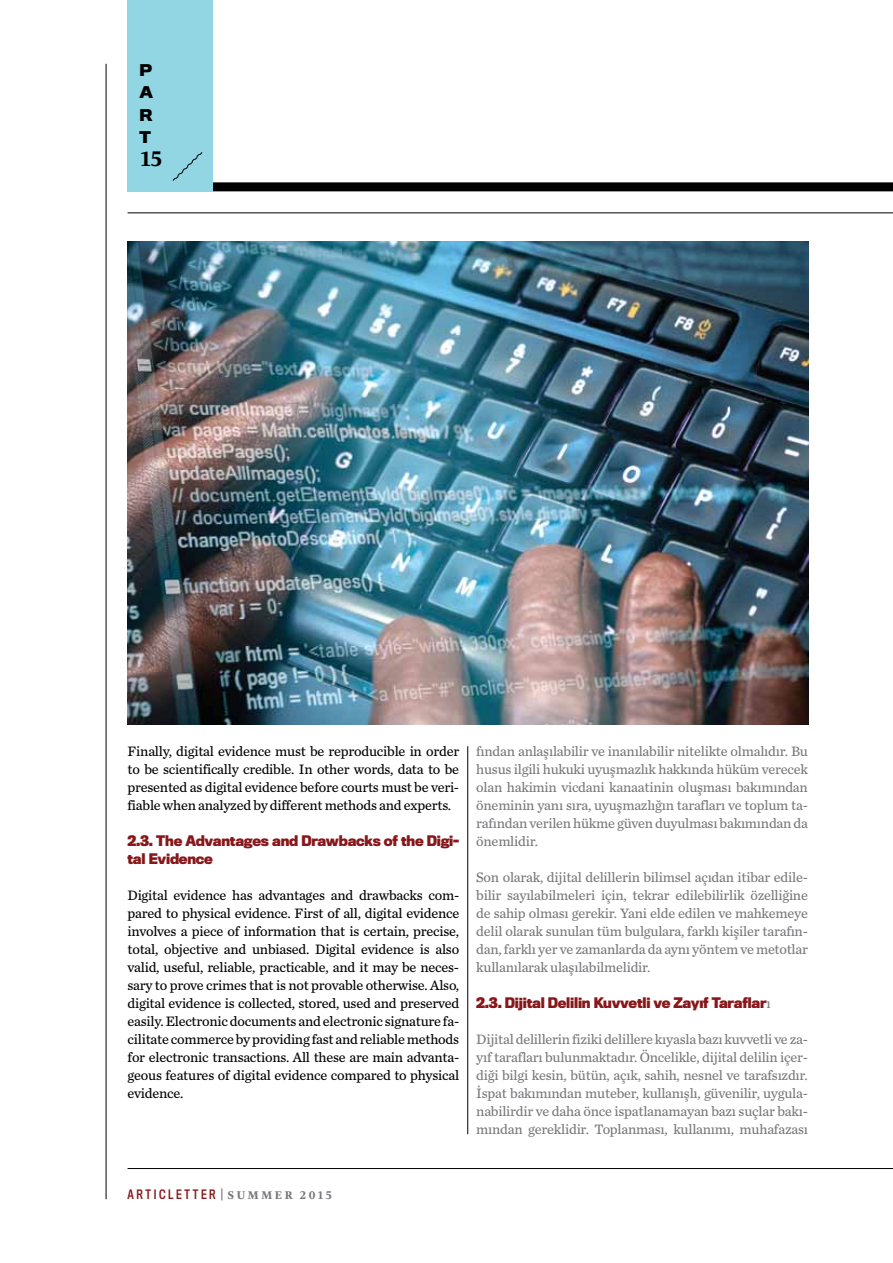
<style>
.page{position:relative;width:893px;height:1263px;background:#fff}
.page>*{position:absolute;margin:0;border:0;box-sizing:border-box;transform-origin:0 0}
.t1{font:900 22.5px "Whitman Display";color:#000}
.t2{font:700 15px/22.5px "Titling Gothic FB Normal";color:#000;text-align:justify}
.t3{font:14.25px/18px "Chronicle Text G3";letter-spacing:-.015em;color:#77787b;text-align:justify}
.t4{font:14.25px/18px "Chronicle Text G3";letter-spacing:-.015em;color:#000;text-align:justify}
.t5{font:700 13.5px/18px "Titling Gothic FB Narrow";letter-spacing:-.015em;color:#87171a}
.t6{font:12px "Titling Gothic FB Cond Standard";letter-spacing:.215em;color:#87171a}
.s1{font-family:"Chronicle Text G3";font-weight:400;font-size:14.25px;color:#77787b}
.s2{color:#77787b}
.s3{font-family:"Whitman Display";font-weight:900;color:#77787b}
</style>
<div class="page">
<div style="left:186px;top:182px;width:707px;height:9px;background:#000"></div>
<hr style="left:106px;top:64px;width:1px;height:1135px;background:#000">
<hr style="left:128px;top:213px;width:765px;height:1px;background:#000">
<div style="left:128px;top:0;width:85px;height:191px;background:#92d6e3"></div>
<hr style="left:128px;top:1168px;width:765px;height:1px;background:#000">
<svg style="left:173px;top:152px;width:29px;height:29px"></svg>
<hr style="left:467px;top:746px;width:1px;height:388px;background:#000">
<img style="left:128px;top:242px;width:680px;height:483px">
<p class="t2" style="left:139px;top:58px;width:15px">P A R T</p>
<h1 class="t1" style="left:141px;top:145px;width:23px">15</h1>
<p class="t4" style="left:128px;top:741px;width:333px">Finally, digital evidence must be reproducible in order to be scientifically credible. In other words, data to be presented as digital evidence before courts must be veri&shy;fiable when analyzed by different methods and experts.</p>
<p class="t5" style="left:128px;top:831px;width:333px">2.3. The Advantages and Drawbacks of the Digi&shy;tal Evidence</p>
<p class="t4" style="left:128px;top:885px;width:333px">Digital evidence has advantages and drawbacks com&shy;pared to physical evidence. First of all, digital evidence involves a piece of information that is certain, precise, total, objective and unbiased. Digital evidence is also valid, useful, reliable, practicable, and it may be neces&shy;sary to prove crimes that is not provable otherwise. Also, digital evidence is collected, stored, used and preserved easily. Electronic documents and electronic signature fa&shy;cilitate commerce by providing fast and reliable methods for electronic transactions. All these are main advanta&shy;geous features of digital evidence compared to physical evidence.</p>
<p class="t3" style="left:476px;top:741px;width:333px">fından anlaşılabilir ve inanılabilir nitelikte olmalıdır. Bu husus ilgili hukuki uyuşmazlık hakkında hüküm verecek olan hakimin vicdani kanaatinin oluşması bakımından öneminin yanı sıra, uyuşmazlığın tarafları ve toplum ta&shy;rafından verilen hükme güven duyulması bakımından da önemlidir.</p>
<p class="t3" style="left:476px;top:867px;width:333px">Son olarak, dijital delillerin bilimsel açıdan itibar edile&shy;bilir sayılabilmeleri için, tekrar edilebilirlik özelliğine de sahip olması gerekir. Yani elde edilen ve mahkemeye delil olarak sunulan tüm bulgulara, farklı kişiler tarafın&shy;dan, farklı yer ve zamanlarda da aynı yöntem ve metotlar kullanılarak ulaşılabilmelidir.</p>
<p class="t5" style="left:476px;top:993px;width:296px">2.3. Dijital Delilin Kuvvetli ve Zayıf Taraflar<span class="s1">ı</span></p>
<p class="t3" style="left:476px;top:1029px;width:333px">Dijital delillerin fiziki delillere kıyasla bazı kuvvetli ve za&shy;yıf tarafları bulunmaktadır. Öncelikle, dijital delilin içer&shy;diği bilgi kesin, bütün, açık, sahih, nesnel ve tarafsızdır.<br>İspat bakımından muteber, kullanışlı, güvenilir, uygula&shy;nabilirdir ve daha önce ispatlanamayan bazı suçlar bakı&shy;mından gereklidir. Toplanması, kullanımı, muhafazası</p>
<p class="t6" style="left:128px;top:1187px;width:206px">ARTICLETTER <span class="s2">|</span> <span class="s3">SUMMER 2015</span></p>
</div>
